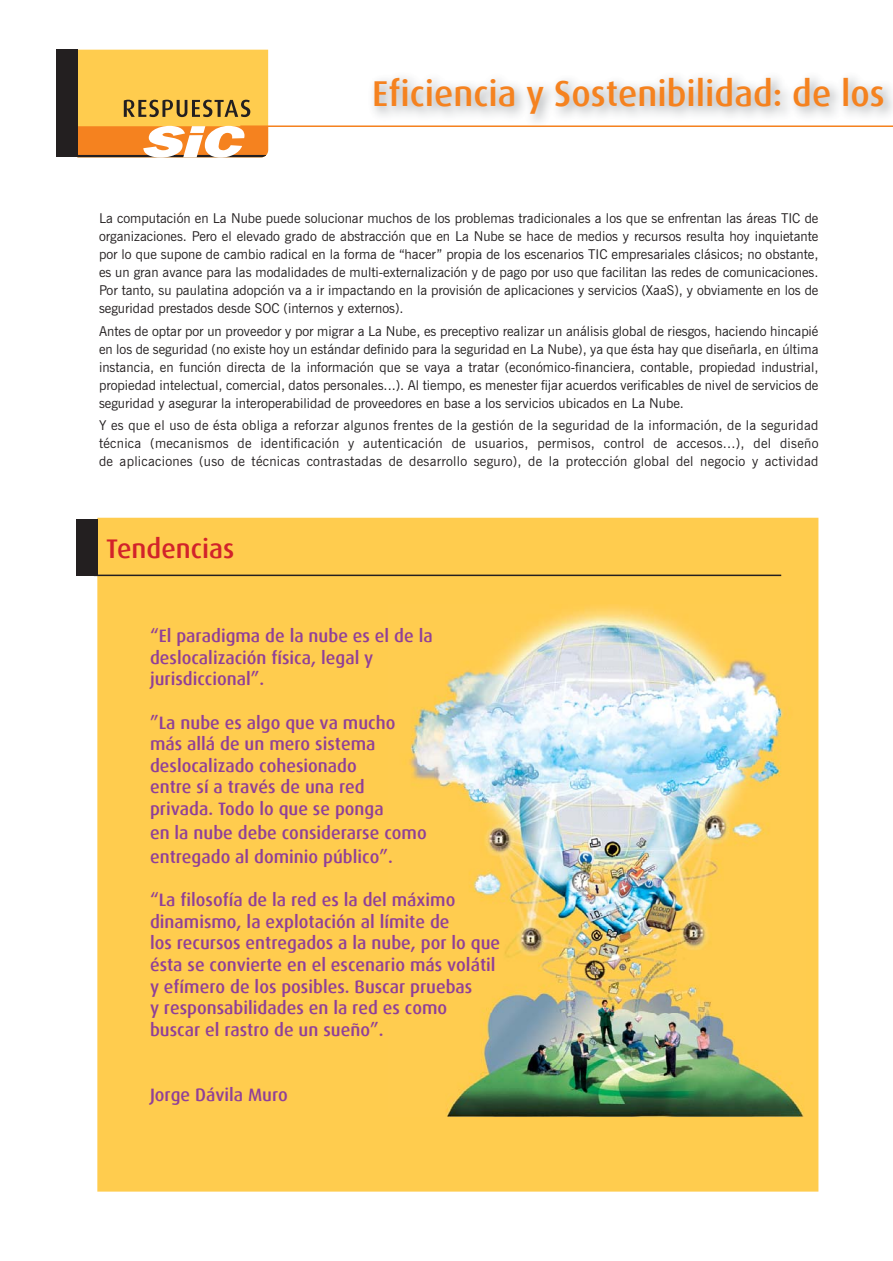
<style>
.page{position:relative;width:893px;height:1261px;background:#fff}
.page>*{position:absolute;margin:0;border:0;box-sizing:border-box;transform-origin:0 0}
.t1{font:500 36px "Dax";color:#f5821f}
.t2{font:500 27px "Dax";color:#d2232a}
.t3{font:500 18px/21.6px "Dax";color:#903f98}
.t4{font:13.5px/18px "News Gothic BT";color:#231f20;text-align:justify}
</style>
<div class="page">
<div style="left:99px;top:519px;width:718px;height:670px;background:#ffcc4e"></div>
<div style="left:97px;top:517px;width:721px;height:674px;border:3px solid #ffcc4e"></div>
<div style="left:56px;top:50px;width:22px;height:107px;background:#231f20"></div>
<svg style="left:77px;top:50px;width:191px;height:108px;background:#efb853"></svg>
<hr style="left:240px;top:125px;width:652px;height:2px;background:#f5821f">
<div style="left:76px;top:519px;width:21px;height:57px;background:#231f20"></div>
<hr style="left:94px;top:574px;width:687px;height:2px;background:#231f20">
<img style="left:409px;top:606px;width:395px;height:510px">
<h1 class="t1" style="left:372px;top:73px;width:514px">Eficiencia y Sostenibilidad: de los</h1>
<p class="t4" style="left:99px;top:211px;width:721px">La computación en La Nube puede solucionar muchos de los problemas tradicionales a los que se enfrentan las áreas TIC de organizaciones. Pero el elevado grado de abstracción que en La Nube se hace de medios y recursos resulta hoy inquietante por lo que supone de cambio radical en la forma de “hacer” propia de los escenarios TIC empresariales clásicos; no obstante, es un gran avance para las modalidades de multi-externalización y de pago por uso que facilitan las redes de comunicaciones.<br>Por tanto, su paulatina adopción va a ir impactando en la provisión de aplicaciones y servicios (XaaS), y obviamente en los de seguridad prestados desde SOC (internos y externos).</p>
<p class="t4" style="left:99px;top:323px;width:721px">Antes de optar por un proveedor y por migrar a La Nube, es preceptivo realizar un análisis global de riesgos, haciendo hincapié en los de seguridad (no existe hoy un estándar definido para la seguridad en La Nube), ya que ésta hay que diseñarla, en última instancia, en función directa de la información que se vaya a tratar (económico-financiera, contable, propiedad industrial, propiedad intelectual, comercial, datos personales...). Al tiempo, es menester fijar acuerdos verificables de nivel de servicios de seguridad y asegurar la interoperabilidad de proveedores en base a los servicios ubicados en La Nube.</p>
<p class="t4" style="left:99px;top:418px;width:721px">Y es que el uso de ésta obliga a reforzar algunos frentes de la gestión de la seguridad de la información, de la seguridad técnica (mecanismos de identificación y autenticación de usuarios, permisos, control de accesos...), del diseño de aplicaciones (uso de técnicas contrastadas de desarrollo seguro), de la protección global del negocio y actividad</p>
<h2 class="t2" style="left:106px;top:534px;width:129px">Tendencias</h2>
<h3 class="t3" style="left:150px;top:625px;width:284px">“El paradigma de la nube es el de la deslocalización física, legal y jurisdiccional”.</h3>
<h3 class="t3" style="left:150px;top:711px;width:247px">”La nube es algo que va mucho más allá de un mero sistema deslocalizado cohesionado entre sí a través de una red privada. Todo lo que se ponga</h3>
<h3 class="t3" style="left:150px;top:820px;width:278px;line-height:24px">en la nube debe considerarse como entregado al dominio público”.</h3>
<p class="t3" style="left:150px;top:889px;width:352px">“La filosofía de la red es la del máximo dinamismo, la explotación al límite de<br>los recursos entregados a la nube, por lo que ésta se convierte en el escenario más volátil y efímero de los posibles. Buscar pruebas<br>y responsabilidades en la red es como buscar el rastro de un sueño”.</p>
<h3 class="t3" style="left:150px;top:1083px;width:139px">Jorge Dávila Muro</h3>
</div>
